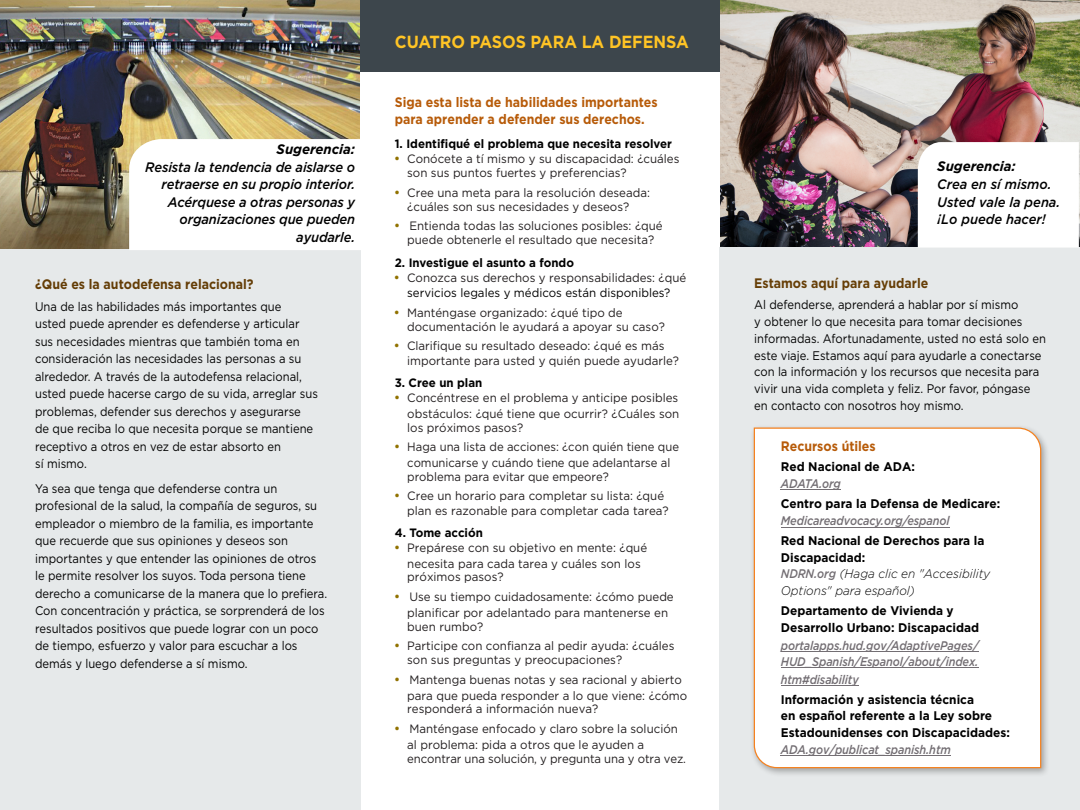
<style>
.page{position:relative;width:1080px;height:810px;background:#fff}
.page>*{position:absolute;margin:0;border:0;box-sizing:border-box;transform-origin:0 0}
.t1{font:700 17.5px "Gotham";letter-spacing:-.005em;color:#ffc425;scale:.92 1}
.t2{font:17.5px "Myriad Pro";color:#917200;scale:.95 1}
.t3{font:italic 500 13.75px/17.5px "Gotham";letter-spacing:-.01em;color:#000;text-align:right;scale:.94 1}
.t4{font:700 13.75px/16.9px "Gotham";color:#b75b09;scale:.9 1}
.t5{font:700 13.75px "Gotham";color:#643d06;scale:.9 1}
.t6{font:700 13.75px "Gotham";color:#663e06;scale:.9 1}
.t7{font:italic 700 13.75px "Gotham";color:#000;scale:.96 1}
.t8{font:12.5px/17.5px "Gotham";color:#000;scale:.9 1}
.t9{font:700 12.5px/16.6px "Gotham";color:#000;scale:.95 1}
.t10{font:italic 500 12.5px/16.4px "Gotham";letter-spacing:-.01em;color:#736e73;scale:.88 1}
.t11{font:italic 300 12.5px/16.6px "Gotham";color:#000;scale:.95 1}
.t12{font:12.12px/14.1px "Gotham";color:#221e1f;scale:.95 1}
.t13{font:12.12px/15.9px "Gotham";color:#221e1f;text-align:center;scale:.93 1}
.t14{font:700 12.12px "Gotham";color:#000;scale:.95 1}
.s1{font-family:"Myriad Pro";font-size:17.5px;color:#917200}
.s2{color:#000}
.s3{font-weight:700;font-style:normal}
.s4{font-weight:500;color:#736e73}
</style>
<div class="page">
<div style="left:0;top:246px;width:360px;height:564px;background:#e6e9ea"></div>
<img style="left:720px;top:1px;width:360px;height:247px">
<div style="left:720px;top:248px;width:360px;height:562px;background:#e6e9ea"></div>
<div style="left:750px;top:424px;width:300px;height:353px;background:#000;opacity:.3"></div>
<div style="left:360px;top:0;width:360px;height:72px;background:#3d464c"></div>
<svg style="left:918px;top:142px;width:161px;height:106px"></svg>
<img style="left:0;top:0;width:360px;height:248px">
<svg style="left:129px;top:139px;width:231px;height:111px"></svg>
<div style="left:753px;top:427px;width:289px;height:342px;background:#fff"></div>
<hr style="left:781px;top:755px;width:170px;height:1px;background:#736e73">
<hr style="left:781px;top:685px;width:78px;height:1px;background:#736e73">
<hr style="left:781px;top:667px;width:198px;height:1px;background:#736e73">
<hr style="left:781px;top:651px;width:198px;height:1px;background:#736e73">
<hr style="left:781px;top:527px;width:169px;height:1px;background:#736e73">
<hr style="left:781px;top:490px;width:60px;height:1px;background:#736e73">
<p class="t7" style="left:277px;top:140px;width:83px">Sugerencia:</p>
<p class="t3" style="left:145px;top:158px;width:225px">Resista la tendencia de aislarse o retraerse en su propio interior.<br>Acérquese a otras personas y organizaciones que pueden ayudarle.</p>
<p class="t5" style="left:35px;top:275px;width:244px">¿Qué es la autodefensa relacional?</p>
<p class="t8" style="left:35px;top:297px;width:316px">Una de las habilidades más importantes que<br>usted puede aprender es defenderse y articular sus necesidades mientras que también toma en consideración las necesidades las personas a su alrededor. A través de la autodefensa relacional, usted puede hacerse cargo de su vida, arreglar sus problemas, defender sus derechos y asegurarse de que reciba lo que necesita porque se mantiene receptivo a otros en vez de estar absorto en<br>sí mismo.</p>
<p class="t8" style="left:35px;top:480px;width:326px">Ya sea que tenga que defenderse contra un profesional de la salud, la compañía de seguros, su empleador o miembro de la familia, es importante que recuerde que sus opiniones y deseos son importantes y que entender las opiniones de otros le permite resolver los suyos. Toda persona tiene derecho a comunicarse de la manera que lo prefiera.<br>Con concentración y práctica, se sorprenderá de los resultados positivos que puede lograr con un poco de tiempo, esfuerzo y valor para escuchar a los demás y luego defenderse a sí mismo.</p>
<h1 class="t1" style="left:395px;top:30px;width:321px">CUATRO PASOS PARA LA DEFENSA</h1>
<p class="t4" style="left:395px;top:94px;width:294px">Siga esta lista de habilidades importantes para aprender a defender sus derechos.</p>
<p class="t14" style="left:395px;top:135px;width:293px">1. Identifiqué el problema que necesita resolver</p>
<p class="t12" style="left:407px;top:151px;width:288px;text-indent:-12px"><span class="s1">•</span> Conócete a tí mismo y su discapacidad: ¿cuáles son sus puntos fuertes y preferencias?</p>
<p class="t12" style="left:407px;top:185px;width:257px;text-indent:-12px"><span class="s1">•</span> Cree una meta para la resolución deseada: ¿cuáles son sus necesidades y deseos?</p>
<p class="t12" style="left:395px;top:219px;width:284px;text-align:center"><span class="s1">•</span> Entienda todas las soluciones posibles: ¿qué puede obtenerle el resultado que necesita?</p>
<p class="t14" style="left:395px;top:255px;width:190px">2. Investigue el asunto a fondo</p>
<p class="t12" style="left:395px;top:270px;width:309px;line-height:15.2px;text-align:center"><span class="s1">•</span> Conozca sus derechos y responsabilidades: ¿qué <span class="s2">servicios legales y médicos están disponibles?</span></p>
<p class="t12" style="left:407px;top:305px;width:273px;text-indent:-12px"><span class="s1">•</span> Manténgase organizado: ¿qué tipo de documentación le ayudará a apoyar su caso?</p>
<p class="t12" style="left:407px;top:339px;width:288px;text-indent:-12px"><span class="s1">•</span> Clarifique su resultado deseado: ¿qué es más importante para usted y quién puede ayudarle?</p>
<p class="t14" style="left:395px;top:375px;width:94px">3. Cree un plan</p>
<p class="t12" style="left:395px;top:390px;width:301px;line-height:15.9px;text-align:right"><span class="s1">•</span> Concéntrese en el problema y anticipe posibles obstáculos: ¿qué tiene que ocurrir? ¿Cuáles son</p>
<p class="t12" style="left:407px;top:420px;width:124px">los próximos pasos?</p>
<p class="t13" style="left:395px;top:439px;width:307px"><span class="s1">•</span> Haga una lista de acciones: ¿con quién tiene que comunicarse y cuándo tiene que adelantarse al</p>
<p class="t13" style="left:407px;top:469px;width:218px">problema para evitar que empeore?</p>
<p class="t12" style="left:407px;top:489px;width:277px;text-indent:-12px"><span class="s1">•</span> Cree un horario para completar su lista: ¿qué plan es razonable para completar cada tarea?</p>
<p class="t14" style="left:395px;top:524px;width:94px">4. Tome acción</p>
<p class="t12" style="left:395px;top:539px;width:267px;line-height:15.9px;text-align:center"><span class="s1">•</span> Prepárese con su objetivo en mente: ¿qué necesita para cada tarea y cuáles son los</p>
<p class="t12" style="left:407px;top:570px;width:103px">próximos pasos?</p>
<h1 class="t2" style="left:395px;top:584px;width:6px">•</h1>
<p class="t12" style="left:407px;top:588px;width:282px;line-height:15.9px">Use su tiempo cuidadosamente: ¿cómo puede planificar por adelantado para mantenerse en</p>
<p class="t12" style="left:407px;top:619px;width:82px">buen rumbo?</p>
<p class="t12" style="left:407px;top:639px;width:283px;text-indent:-12px"><span class="s1">•</span> Participe con confianza al pedir ayuda: ¿cuáles son sus preguntas y preocupaciones?</p>
<h1 class="t2" style="left:395px;top:667px;width:6px">•</h1>
<p class="t12" style="left:407px;top:671px;width:296px;line-height:15.9px">Mantenga buenas notas y sea racional y abierto para que pueda responder a lo que viene: ¿cómo</p>
<p class="t12" style="left:407px;top:699px;width:286px;line-height:19.5px">responderá a información nueva?<br>Manténgase enfocado y claro sobre la solución</p>
<p class="t12" style="left:407px;top:737px;width:295px">al problema: pida a otros que le ayuden a encontrar una solución, y pregunta una y otra vez.</p>
<h1 class="t2" style="left:395px;top:716px;width:6px">•</h1>
<p class="t7" style="left:937px;top:157px;width:83px">Sugerencia:</p>
<p class="t3" style="left:937px;top:175px;width:132px;line-height:17.9px;text-align:left">Crea en sí mismo.<br>Usted vale la pena. ¡Lo puede hacer!</p>
<p class="t6" style="left:754px;top:274px;width:195px">Estamos aquí para ayudarle</p>
<p class="t8" style="left:754px;top:296px;width:326px;line-height:16.9px">Al defenderse, aprenderá a hablar por sí mismo<br>y obtener lo que necesita para tomar decisiones informadas. Afortunadamente, usted no está solo en este viaje. Estamos aquí para ayudarle a conectarse con la información y los recursos que necesita para vivir una vida completa y feliz. Por favor, póngase en contacto con nosotros hoy mismo.</p>
<p class="t4" style="left:781px;top:437px;width:107px">Recursos útiles</p>
<p class="t9" style="left:781px;top:458px;width:143px">Red Nacional de ADA:</p>
<p class="t10" style="left:781px;top:475px;width:70px">ADATA.org</p>
<p class="t9" style="left:781px;top:495px;width:233px">Centro para la Defensa de Medicare:</p>
<p class="t10" style="left:781px;top:513px;width:193px">Medicareadvocacy.org/espanol</p>
<p class="t11" style="left:781px;top:532px;width:222px"><span class="s3">Red Nacional de Derechos para la<br>Discapacidad:<br></span><span class="s4">NDRN.org</span> (Haga clic en "Accesibility<br>Options" para español)</p>
<p class="t9" style="left:781px;top:602px;width:210px;line-height:17.1px">Departamento de Vivienda y<br>Desarrollo Urbano: Discapacidad</p>
<p class="t10" style="left:781px;top:637px;width:226px">portalapps.hud.gov/AdaptivePages/<br>HUD_Spanish/Espanol/about/index.</p>
<p class="t10" style="left:781px;top:671px;width:90px">htm#disability</p>
<p class="t9" style="left:781px;top:691px;width:243px">Información y asistencia técnica<br>en español referente a la Ley sobre<br>Estadounidenses con Discapacidades:</p>
<p class="t10" style="left:781px;top:741px;width:195px">ADA.gov/publicat_spanish.htm</p>
</div>
